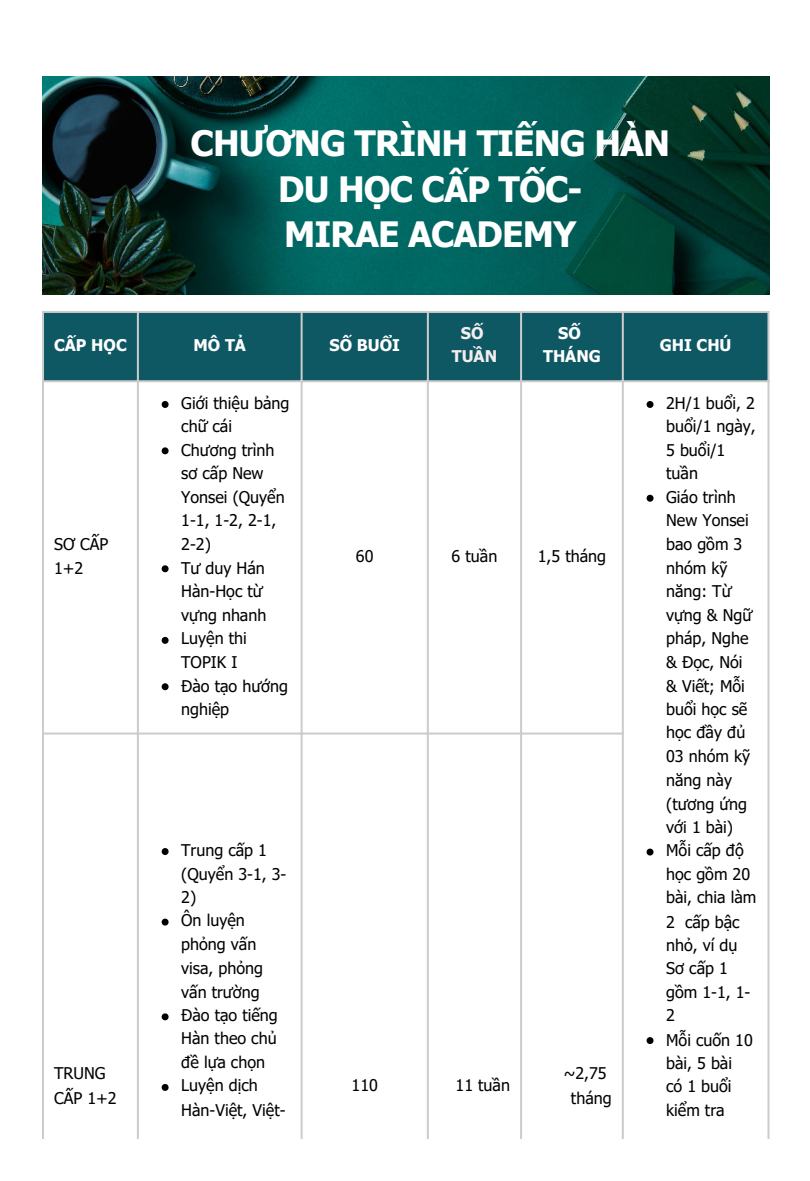
<style>
.page{position:relative;width:810px;height:1181px;background:#fff}
.page>*{position:absolute;margin:0;border:0;box-sizing:border-box;transform-origin:0 0}
.t1{font:700 34.95px/45.2px "Tahoma";letter-spacing:-.025em;color:#fff;text-align:center}
.t2{font:16.05px/23.5px "Tahoma";color:#000}
.t3{font:700 16.05px/23.2px "Tahoma";color:#fff;text-align:center}
.t4{font:700 16.05px/23.2px "Tahoma";color:#f4eded;text-align:center}
</style>
<div class="page">
<img style="left:42px;top:76px;width:728px;height:219px">
<svg style="left:436px;top:293px;width:19px;height:2px"></svg>
<div style="left:44px;top:313px;width:723px;height:67px;background:#0e5864"></div>
<svg style="left:162px;top:401px;width:7px;height:7px"></svg>
<svg style="left:162px;top:447px;width:7px;height:7px"></svg>
<svg style="left:162px;top:565px;width:7px;height:7px"></svg>
<svg style="left:162px;top:637px;width:7px;height:7px"></svg>
<svg style="left:162px;top:683px;width:7px;height:7px"></svg>
<svg style="left:647px;top:401px;width:7px;height:7px"></svg>
<svg style="left:647px;top:495px;width:7px;height:6px"></svg>
<svg style="left:647px;top:848px;width:7px;height:7px"></svg>
<svg style="left:647px;top:1037px;width:7px;height:7px"></svg>
<svg style="left:162px;top:848px;width:7px;height:7px"></svg>
<svg style="left:162px;top:918px;width:7px;height:7px"></svg>
<svg style="left:162px;top:1013px;width:7px;height:7px"></svg>
<svg style="left:162px;top:1084px;width:7px;height:6px"></svg>
<hr style="left:42px;top:313px;width:2px;height:825px;background:#ccc">
<hr style="left:137px;top:313px;width:2px;height:825px;background:#ccc">
<hr style="left:301px;top:313px;width:2px;height:825px;background:#ccc">
<hr style="left:427px;top:313px;width:2px;height:825px;background:#ccc">
<hr style="left:520px;top:313px;width:2px;height:825px;background:#ccc">
<hr style="left:622px;top:313px;width:2px;height:825px;background:#ccc">
<hr style="left:767px;top:313px;width:3px;height:825px;background:#ccc">
<hr style="left:42px;top:311px;width:728px;height:2px;background:#ccc">
<hr style="left:42px;top:380px;width:728px;height:2px;background:#ccc">
<hr style="left:42px;top:732px;width:582px;height:2px;background:#ccc">
<hr style="left:42px;top:1180px;width:728px;height:1px;background:#ccc">
<h1 class="t1" style="left:191px;top:123px;width:481px">CHƯƠNG TRÌNH TIẾNG HÀN<br>DU HỌC CẤP TỐC-<br>MIRAE ACADEMY</h1>
<p class="t3" style="left:54px;top:334px;width:74px">CẤP HỌC</p>
<p class="t3" style="left:194px;top:334px;width:54px">MÔ TẢ</p>
<p class="t3" style="left:330px;top:334px;width:72px">SỐ BUỔI</p>
<p class="t4" style="left:452px;top:322px;width:47px">SỐ<br>TUẦN</p>
<p class="t3" style="left:543px;top:322px;width:59px">SỐ<br>THÁNG</p>
<p class="t2" style="left:54px;top:532px;width:56px;line-height:24.2px">SƠ CẤP<br>1+2</p>
<p class="t2" style="left:54px;top:1062px;width:64px;line-height:24.2px">TRUNG<br>CẤP 1+2</p>
<p class="t2" style="left:181px;top:392px;width:110px">Giới thiệu bảng chữ cái<br>Chương trình sơ cấp New<br>Yonsei (Quyển<br>1-1, 1-2, 2-1,<br>2-2)<br>Tư duy Hán<br>Hàn-Học từ vựng nhanh<br>Luyện thi<br>TOPIK I<br>Đào tạo hướng nghiệp</p>
<p class="t2" style="left:181px;top:838px;width:107px">Trung cấp 1 (Quyển 3-1, 3-<br>2)<br>Ôn luyện phỏng vấn visa, phỏng vấn trường<br>Đào tạo tiếng<br>Hàn theo chủ đề lựa chọn<br>Luyện dịch<br>Hàn-Việt, Việt-</p>
<p class="t2" style="left:356px;top:545px;width:19px">60</p>
<p class="t2" style="left:452px;top:545px;width:47px">6 tuần</p>
<p class="t2" style="left:538px;top:545px;width:70px">1,5 tháng</p>
<p class="t2" style="left:352px;top:1074px;width:28px">110</p>
<p class="t2" style="left:456px;top:1074px;width:56px">11 tuần</p>
<p class="t2" style="left:564px;top:1062px;width:50px;line-height:24.2px;text-align:center">~2,75 tháng</p>
<p class="t3" style="left:660px;top:334px;width:73px">GHI CHÚ</p>
<p class="t2" style="left:666px;top:392px;width:92px">2H/1 buổi, 2 buổi/1 ngày,<br>5 buổi/1 tuần<br>Giáo trình<br>New Yonsei bao gồm 3 nhóm kỹ năng: Từ vựng &amp; Ngữ pháp, Nghe &amp; Đọc, Nói &amp; Viết; Mỗi buổi học sẽ học đầy đủ<br>03 nhóm kỹ năng này (tương ứng với 1 bài)<br>Mỗi cấp độ học gồm 20 bài, chia làm<br>2 cấp bậc nhỏ, ví dụ<br>Sơ cấp 1 gồm 1-1, 1-<br>2<br>Mỗi cuốn 10 bài, 5 bài<br>có 1 buổi kiểm tra</p>
</div>
